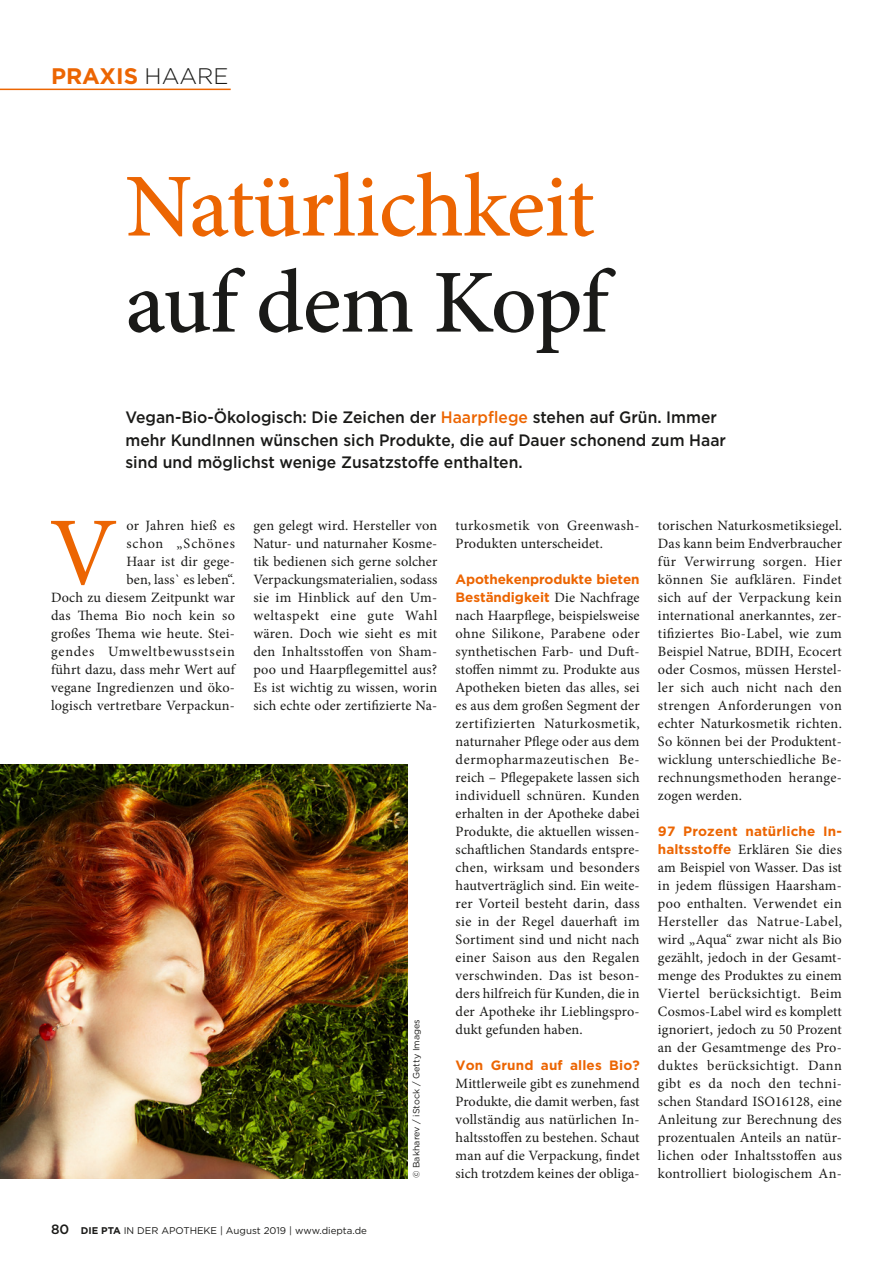
<style>
.page{position:relative;width:893px;height:1263px;background:#fff}
.page>*{position:absolute;margin:0;border:0;box-sizing:border-box;transform-origin:0 0}
.t1{font:97.35px "Minion Pro";color:#ec6502}
.t2{font:500 90px "Minion Pro";letter-spacing:-.015em;color:#ec6502}
.t3{font:500 90px "Minion Pro";letter-spacing:-.02em;color:#1a1a18}
.t4{font:700 22.5px "Gotham";color:#ec6502}
.t5{font:500 16.5px/22.5px "Gotham";color:#1a1a18;scale:.95 1}
.t6{font:14.25px/18px "Minion Pro";letter-spacing:.015em;color:#1a1a18;text-align:justify}
.t7{font:700 13.5px/18px "Gotham";letter-spacing:-.005em;color:#ec6502}
.t8{font:9.75px "Gotham";color:#1a1a18}
.t9{font:9px "Gotham";color:#1a1a18}
.s1{font-weight:300;color:#1a1a18}
.s2{color:#ec6502}
.s3{font-family:"Minion Pro";font-weight:400;font-size:14.25px;color:#1a1a18}
.s4{font-weight:500;font-size:13.5px}
.s5{font-weight:700}
.s6{font-family:"Gotham";font-weight:700;font-size:13.5px;color:#ec6502}
</style>
<div class="page">
<hr style="left:0;top:89px;width:231px;height:1px;background:#ec6502">
<img style="left:0;top:764px;width:408px;height:414px">
<h3 class="t4" style="left:51px;top:61px;width:179px">PRAXIS <span class="s1">HAARE</span></h3>
<h2 class="t2" style="left:125px;top:146px;width:471px">Natürlichkeit</h2>
<h2 class="t3" style="left:125px;top:242px;width:484px">auf dem Kopf</h2>
<p class="t5" style="left:125px;top:406px;width:634px">Vegan-Bio-Ökologisch: Die Zeichen der <span class="s2">Haarpflege</span> stehen auf Grün. Immer mehr KundInnen wünschen sich Produkte, die auf Dauer schonend zum Haar sind und möglichst wenige Zusatzstoffe enthalten.</p>
<p class="t6" style="left:51px;top:517px;width:186px;text-align:right">or Jahren hieß es<br>schon „Schönes<br>Haar ist dir gege-<br>ben, lass` es leben“.<br>Doch zu diesem Zeitpunkt war das Thema Bio noch kein so großes Thema wie heute. Stei&shy;gendes Umweltbewusstsein führt dazu, dass mehr Wert auf vegane Ingredienzen und öko&shy;logisch vertretbare Verpackun-</p>
<p class="t6" style="left:253px;top:517px;width:186px;text-align:left">gen gelegt wird. Hersteller von<br>Natur- und naturnaher Kosme&shy;tik bedienen sich gerne solcher<br>Verpackungsmaterialien, sodass sie im Hinblick auf den Um&shy;weltaspekt eine gute Wahl wären. Doch wie sieht es mit den Inhaltsstoffen von Sham&shy;poo und Haarpflegemittel aus?<br>Es ist wichtig zu wissen, worin sich echte oder zertifizierte Na-</p>
<p class="t6" style="left:456px;top:517px;width:185px">turkosmetik von Greenwash-<br>Produkten unterscheidet.</p>
<h1 class="t1" style="left:49px;top:488px;width:70px">V</h1>
<p class="t7" style="left:456px;top:570px;width:186px">Apothekenprodukte bieten<br>Beständigkeit <span class="s3">Die Nachfrage</span></p>
<p class="t6" style="left:456px;top:607px;width:186px">nach Haarpflege, beispielsweise ohne Silikone, Parabene oder synthetischen Farb- und Duft&shy;stoffen nimmt zu. Produkte aus Apotheken bieten das alles, sei es aus dem großen Segment der zertifizierten Naturkosmetik, naturnaher Pflege oder aus dem dermopharmazeutischen Be&shy;reich – Pflegepakete lassen sich individuell schnüren. Kunden erhalten in der Apotheke dabei Produkte, die aktuellen wissen&shy;schaftlichen Standards entspre&shy;chen, wirksam und besonders hautverträglich sind. Ein weite&shy;rer Vorteil besteht darin, dass sie in der Regel dauerhaft im Sortiment sind und nicht nach einer Saison aus den Regalen verschwinden. Das ist beson&shy;ders hilfreich für Kunden, die in der Apotheke ihr Lieblingspro&shy;dukt gefunden haben.</p>
<p class="t7" style="left:456px;top:1056px;width:186px">Von Grund auf alles Bio?</p>
<p class="t6" style="left:456px;top:1075px;width:186px">Mittlerweile gibt es zunehmend Produkte, die damit werben, fast vollständig aus natürlichen In&shy;haltsstoffen zu bestehen. Schaut man auf die Verpackung, findet sich trotzdem keines der obliga-</p>
<p class="t9" style="left:410px;top:1178px;width:161px;rotate:-90deg">© Bakharev / iStock / Getty Images</p>
<p class="t8" style="left:51px;top:1224px;width:318px"><span class="s4">80</span> <span class="s5">DIE PTA</span> IN DER APOTHEKE | August 2019 | www.diepta.de</p>
<p class="t6" style="left:658px;top:517px;width:186px">torischen Naturkosmetiksiegel.<br>Das kann beim Endverbraucher für Verwirrung sorgen. Hier können Sie aufklären. Findet sich auf der Verpackung kein international anerkanntes, zer&shy;tifiziertes Bio-Label, wie zum Beispiel Natrue, BDIH, Ecocert oder Cosmos, müssen Herstel&shy;ler sich auch nicht nach den strengen Anforderungen von echter Naturkosmetik richten.<br>So können bei der Produktent&shy;wicklung unterschiedliche Be&shy;rechnungsmethoden herange&shy;zogen werden.</p>
<p class="t7" style="left:658px;top:822px;width:186px">97 Prozent natürliche In-</p>
<p class="t6" style="left:658px;top:841px;width:186px"><span class="s6">haltsstoffe</span> Erklären Sie dies am Beispiel von Wasser. Das ist in jedem flüssigen Haarsham&shy;poo enthalten. Verwendet ein Hersteller das Natrue-Label, wird „Aqua“ zwar nicht als Bio gezählt, jedoch in der Gesamt&shy;menge des Produktes zu einem Viertel berücksichtigt. Beim Cosmos-Label wird es komplett ignoriert, jedoch zu 50 Prozent an der Gesamtmenge des Pro&shy;duktes berücksichtigt. Dann gibt es da noch den techni&shy;schen Standard ISO16128, eine Anleitung zur Berechnung des prozentualen Anteils an natür&shy;lichen oder Inhaltsstoffen aus kontrolliert biologischem An-</p>
</div>
